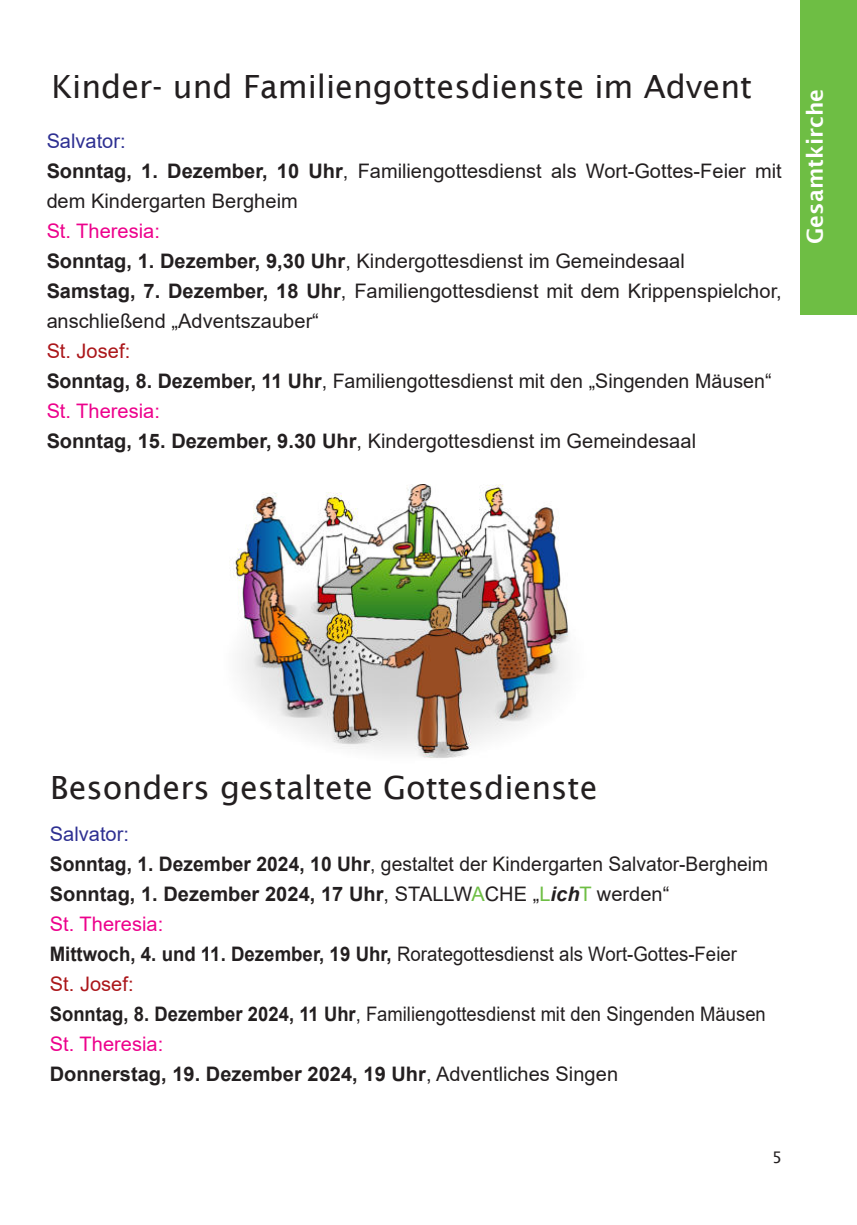
<style>
.page{position:relative;width:857px;height:1225px;background:#fff}
.page>*{position:absolute;margin:0;border:0;box-sizing:border-box;transform-origin:0 0}
.t1{font:32px "Lucida Sans";color:#231f20}
.t2{font:600 22px "Lucida Sans";color:#fff}
.t3{font:20px/30px "Arial";letter-spacing:.005em;color:#231f20}
.t4{font:20px/30px "Arial";letter-spacing:.005em;color:#231f20;scale:.96 1}
.t5{font:16px "Lucida Sans";color:#231f20}
.s1{color:#2e3092}
.s2{font-weight:700}
.s3{color:#ed028c}
.s4{color:#ab161a}
.s5{color:#6ebe44}
.s6{font-weight:700;font-style:italic}
</style>
<div class="page">
<div style="left:799px;top:0;width:57px;height:315px;background:#6ebe44"></div>
<img style="left:234px;top:484px;width:335px;height:274px">
<h1 class="t1" style="left:51px;top:73px;width:701px">Kinder- und Familiengottesdienste im Advent</h1>
<p class="t3" style="left:46px;top:125px;width:736px"><span class="s1">Salvator:<br></span><span class="s2">Sonntag, 1. Dezember, 10 Uhr</span>, Familiengottesdienst als Wort-Gottes-Feier mit dem Kindergarten Bergheim</p>
<p class="t3" style="left:46px;top:215px;width:736px"><span class="s3">St. Theresia:<br></span><span class="s2">Sonntag, 1. Dezember, 9,30 Uhr</span>, Kindergottesdienst im Gemeindesaal<br><span class="s2">Samstag, 7. Dezember, 18 Uhr</span>, Familiengottesdienst mit dem Krippenspielchor, anschließend „Adventszauber“</p>
<p class="t3" style="left:46px;top:335px;width:726px"><span class="s4">St. Josef:<br></span><span class="s2">Sonntag, 8. Dezember, 11 Uhr</span>, Familiengottesdienst mit den „Singenden Mäusen“ <span class="s3">St. Theresia:<br></span><span class="s2">Sonntag, 15. Dezember, 9.30 Uhr</span>, Kindergottesdienst im Gemeindesaal</p>
<p class="t2" style="left:805px;top:244px;width:157px;rotate:-90deg">Gesamtkirche</p>
<h1 class="t1" style="left:50px;top:774px;width:548px">Besonders gestaltete Gottesdienste</h1>
<p class="t4" style="left:50px;top:819px;width:749px"><span class="s1">Salvator:<br></span><span class="s2">Sonntag, 1. Dezember 2024, 10 Uhr</span>, gestaltet der Kindergarten Salvator-Bergheim <span class="s2">Sonntag, 1. Dezember 2024, 17 Uhr</span>, STALLW<span class="s5">A</span>CHE „<span class="s5">L</span><span class="s6">ich</span><span class="s5">T</span> werden“<br><span class="s3">St. Theresia:<br></span><span class="s2">Mittwoch, 4. und 11. Dezember, 19 Uhr,</span> Rorategottesdienst als Wort-Gottes-Feier<br><span class="s4">St. Josef:<br></span><span class="s2">Sonntag, 8. Dezember 2024, 11 Uhr</span>, Familiengottesdienst mit den Singenden Mäusen <span class="s3">St. Theresia:<br></span><span class="s2">Donnerstag, 19. Dezember 2024, 19 Uhr</span>, Adventliches Singen</p>
<p class="t5" style="left:771px;top:1150px;width:12px">5</p>
</div>
